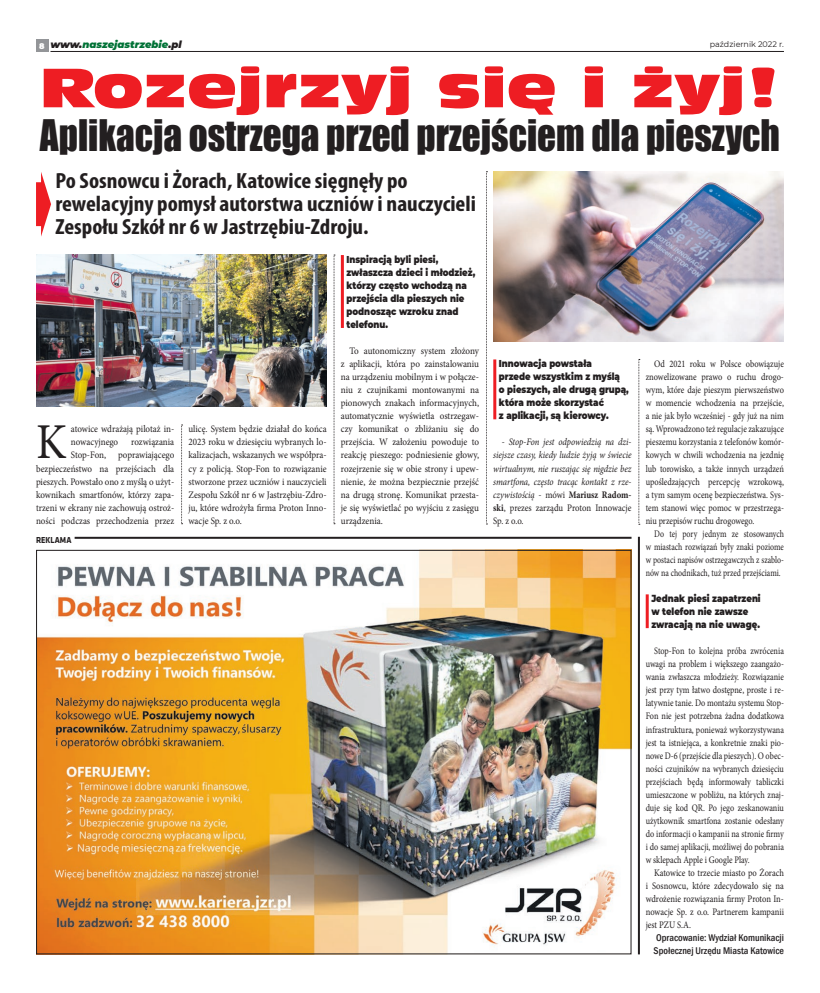
<style>
.page{position:relative;width:820px;height:993px;background:#fff}
.page>*{position:absolute;margin:0;border:0;box-sizing:border-box;transform-origin:0 0}
.tytul_maly{font:51.8px "Incised 901 Ct EU";color:#ee1d23;scale:1.29 1}
.Tekst{font:50.1px "Minion Pro";color:#231f20;scale:.9 1}
.tytul_maly-2{font:39.9px "Impact";color:#231f20;scale:.93 1}
.Tekst-2{font:700 condensed 22px/23px "Myriad Pro";color:#231f20;scale:1.07 1}
.Tekst-3{font:10px/13px "Minion Pro";color:#231f20;text-align:justify;scale:.82 1}
.Tekst-4{font:10px/13px "Minion Pro";color:#231f20;scale:.9 1}
.Tekst-5{font:10px/13px "Minion Pro";color:#231f20;text-align:justify;scale:.84 1}
.Tekst-6{font:10px/13px "Minion Pro";color:#231f20;text-align:justify;scale:.91 1}
.t1{font:900 10px/13px "Montserrat";color:#231f20;scale:.85 1}
.Tekst-7{font:italic 10px/13px "Minion Pro";letter-spacing:-.005em;color:#231f20;text-align:justify;scale:.87 1}
.Tekst-8{font:10px/13px "Minion Pro";color:#231f20;text-align:justify;scale:.85 1}
.Tekst-9{font:10px/13px "Minion Pro";color:#231f20;text-align:justify;scale:.79 1}
.autor{font:500 condensed 10px/13px "Franklin Gothic";color:#231f20}
.tekst{font:italic 900 10px "Montserrat";color:#007236}
.tekst-2{font:700 9px "Klavika";color:#231f20;scale:.9 1}
.t2{font:8px "Montserrat";color:#231f20}
.tekst-3{font:900 8px "Montserrat";color:#fff}
.s1{color:#231f20}
.s2{font-style:normal}
.s3{font-weight:700;font-style:normal}
</style>
<div class="page">
<div style="left:36px;top:40px;width:12px;height:12px;background:#939598"></div>
<hr style="left:50px;top:51px;width:733px;height:1px;background:#231f20">
<svg style="left:36px;top:172px;width:15px;height:64px"></svg>
<img style="left:38px;top:551px;width:591px;height:401px">
<hr style="left:75px;top:536px;width:556px;height:2px;background:#231f20">
<img style="left:36px;top:255px;width:290px;height:151px">
<img style="left:493px;top:171px;width:290px;height:170px">
<hr style="left:637px;top:536px;width:2px;height:418px;background:#231f20">
<hr style="left:645px;top:594px;width:3px;height:34px;background:#ee1d23">
<hr style="left:493px;top:359px;width:3px;height:60px;background:#ee1d23">
<hr style="left:341px;top:255px;width:3px;height:73px;background:#ee1d23">
<svg style="left:181px;top:424px;width:1px;height:100px"></svg>
<svg style="left:333px;top:255px;width:2px;height:269px"></svg>
<svg style="left:486px;top:171px;width:1px;height:353px"></svg>
<svg style="left:638px;top:359px;width:1px;height:166px"></svg>
<p class="tekst-3" style="left:39px;top:40px;width:7px">8</p>
<p class="tekst" style="left:50px;top:37px;width:133px"><span class="s1">www.</span>naszejastrzebie<span class="s1">.pl</span></p>
<p class="t2" style="left:709px;top:39px;width:76px">październik 2022 r.</p>
<p class="tytul_maly" style="left:39px;top:56px;width:576px">Rozejrzyj się i żyj!</p>
<p class="tytul_maly-2" style="left:40px;top:104px;width:797px">Aplikacja ostrzega przed przejściem dla pieszych</p>
<p class="Tekst-2" style="left:55px;top:168px;width:394px">Po Sosnowcu i Żorach, Katowice sięgnęły po rewelacyjny pomysł autorstwa uczniów i nauczycieli<br>Zespołu Szkół nr 6 w Jastrzębiu-Zdroju.</p>
<p class="Tekst" style="left:36px;top:409px;width:35px">K</p>
<p class="Tekst-4" style="left:71px;top:422px;width:116px">atowice wdrażają pilotaż in&shy;nowacyjnego</p>
<p class="Tekst-4" style="left:36px;top:435px;width:155px;text-align:right">rozwiązania<br>Stop-Fon, poprawiającego bezpieczeństwo na przejściach dla pieszych. Powstało ono z myślą o użyt&shy;kownikach smartfonów, którzy zapa&shy;trzeni w ekrany nie zachowują ostroż&shy;ności podczas przechodzenia przez</p>
<p class="tekst-2" style="left:36px;top:534px;width:41px">REKLAMA</p>
<p class="Tekst-4" style="left:188px;top:422px;width:155px;text-align:justify">ulicę. System będzie działał do końca 2023 roku w dziesięciu wybranych lo&shy;kalizacjach, wskazanych we współpra&shy;cy z policją. Stop-Fon to rozwiązanie stworzone przez uczniów i nauczycieli Zespołu Szkół nr 6 w Jastrzębiu-Zdro&shy;ju, które wdrożyła firma Proton Inno&shy;wacje Sp. z o.o.</p>
<p class="t1" style="left:346px;top:252px;width:153px">Inspiracją byli piesi, zwłaszcza dzieci i młodzież, którzy często wchodzą na przejścia dla pieszych nie podnosząc wzroku znad telefonu.</p>
<p class="Tekst-6" style="left:341px;top:344px;width:153px;text-indent:9px">To autonomiczny system złożony z aplikacji, która po zainstalowaniu na urządzeniu mobilnym i w połącze&shy;niu z czujnikami montowanymi na pionowych znakach informacyjnych, automatycznie wyświetla ostrzegaw&shy;czy komunikat o zbliżaniu się do przejścia. W założeniu powoduje to reakcję pieszego: podniesienie głowy, rozejrzenie się w obie strony i upew&shy;nienie, że można bezpiecznie przejść na drugą stronę. Komunikat przesta&shy;je się wyświetlać po wyjściu z zasięgu urządzenia.</p>
<p class="t1" style="left:499px;top:356px;width:154px">Innowacja powstała<br>przede wszystkim z myślą<br>o pieszych, ale drugą grupą, która może skorzystać<br>z aplikacji, są kierowcy.</p>
<p class="Tekst-7" style="left:493px;top:435px;width:160px;text-indent:9px">- Stop-Fon jest odpowiedzią na dzi&shy;siejsze czasy, kiedy ludzie żyją w świecie wirtualnym, nie ruszając się nigdzie bez smartfona, często tracąc kontakt z rze&shy;czywistością <span class="s2">- mówi</span> <span class="s3">Mariusz Radom&shy;ski</span><span class="s2">, prezes zarządu Proton Innowacje Sp. z o.o.</span></p>
<p class="Tekst-5" style="left:645px;top:357px;width:166px;text-indent:9px">Od 2021 roku w Polsce obowiązuje znowelizowane prawo o ruchu drogo&shy;wym, które daje pieszym pierwszeństwo w momencie wchodzenia na przejście, a nie jak było wcześniej - gdy już na nim są. Wprowadzono też regulacje zakazujące pieszemu korzystania z telefonów komór&shy;kowych w chwili wchodzenia na jezdnię lub torowisko, a także innych urządzeń upośledzających percepcję wzrokową, a tym samym ocenę bezpieczeństwa. Sys&shy;tem stanowi więc pomoc w przestrzega&shy;niu przepisów ruchu drogowego.</p>
<p class="Tekst-9" style="left:645px;top:527px;width:176px;text-indent:9px">Do tej pory jednym ze stosowanych w miastach rozwiązań były znaki poziome w postaci napisów ostrzegawczych z szablo&shy;nów na chodnikach, tuż przed przejściami.</p>
<p class="t1" style="left:651px;top:591px;width:130px">Jednak piesi zapatrzeni w telefon nie zawsze zwracają na nie uwagę.</p>
<p class="Tekst-3" style="left:645px;top:644px;width:170px;text-indent:9px">Stop-Fon to kolejna próba zwrócenia uwagi na problem i większego zaangażo&shy;wania zwłaszcza młodzieży. Rozwiązanie jest przy tym łatwo dostępne, proste i re&shy;latywnie tanie. Do montażu systemu Stop-Fon nie jest potrzebna żadna dodatkowa infrastruktura, ponieważ wykorzystywana jest ta istniejąca, a konkretnie znaki pio&shy;nowe D-6 (przejście dla pieszych). O obec&shy;ności czujników na wybranych dziesięciu przejściach będą informowały tabliczki umieszczone w pobliżu, na których znaj&shy;duje się kod QR. Po jego zeskanowaniu użytkownik smartfona zostanie odesłany do informacji o kampanii na stronie firmy i do samej aplikacji, możliwej do pobrania w sklepach Apple i Google Play.</p>
<p class="Tekst-8" style="left:645px;top:866px;width:164px;text-indent:9px">Katowice to trzecie miasto po Żorach i Sosnowcu, które zdecydowało się na wdrożenie rozwiązania firmy Proton In&shy;nowacje Sp. z o.o. Partnerem kampanii jest PZU S.A.</p>
<p class="autor" style="left:653px;top:931px;width:132px">Opracowanie: Wydział Komunikacji<br>Społecznej Urzędu Miasta Katowice</p>
</div>
